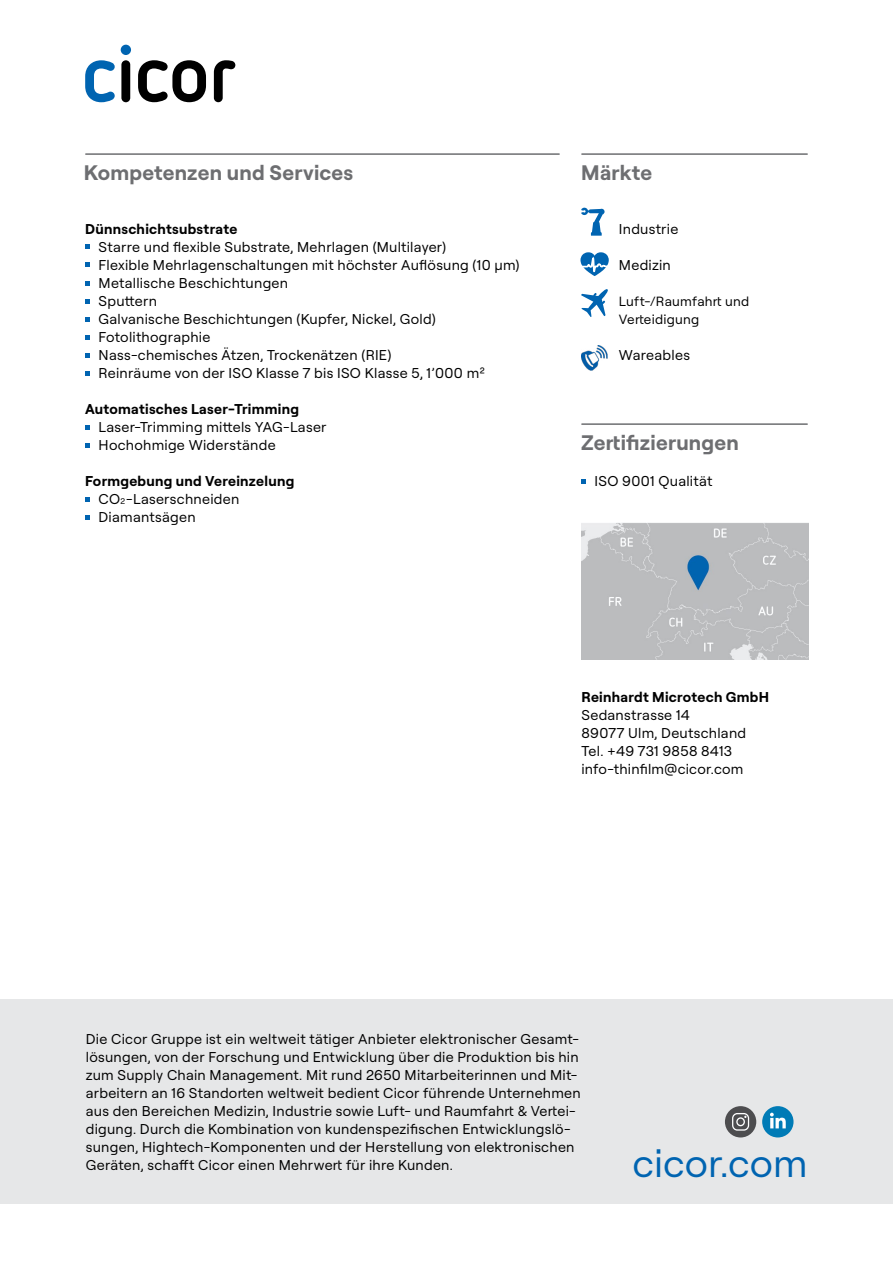
<style>
.page{position:relative;width:893px;height:1263px;background:#fff}
.page>*{position:absolute;margin:0;border:0;box-sizing:border-box;transform-origin:0 0}
.t1{font:39px "Roobert PRO";color:#0064b1}
.t2{font:700 21px "Roobert PRO";letter-spacing:.01em;color:#6d6e71}
.t3{font:14.25px/18px "Roobert PRO";letter-spacing:.02em;color:#000}
.t4{font:700 14.25px "Roobert PRO";letter-spacing:.02em;color:#000}
.t5{font:13.35px/18px "Roobert PRO";letter-spacing:.02em;color:#000}
.s1{font-weight:700}
.s2{font-size:8.25px}
</style>
<div class="page">
<svg style="left:85px;top:60px;width:30px;height:42px"></svg>
<div style="left:121px;top:45px;width:10px;height:10px;background:#0064b1;border-radius:50%"></div>
<div style="left:121px;top:60px;width:9px;height:42px;background:#000;border-radius:4px"></div>
<svg style="left:138px;top:60px;width:68px;height:42px"></svg>
<svg style="left:214px;top:60px;width:21px;height:42px"></svg>
<svg style="left:85px;top:244px;width:5px;height:5px"></svg>
<svg style="left:85px;top:262px;width:5px;height:5px"></svg>
<svg style="left:85px;top:281px;width:5px;height:4px"></svg>
<svg style="left:85px;top:299px;width:5px;height:4px"></svg>
<svg style="left:85px;top:317px;width:5px;height:4px"></svg>
<svg style="left:85px;top:335px;width:5px;height:4px"></svg>
<svg style="left:85px;top:353px;width:5px;height:4px"></svg>
<svg style="left:85px;top:371px;width:5px;height:4px"></svg>
<svg style="left:85px;top:425px;width:5px;height:4px"></svg>
<svg style="left:85px;top:443px;width:5px;height:4px"></svg>
<svg style="left:85px;top:497px;width:5px;height:4px"></svg>
<svg style="left:85px;top:515px;width:5px;height:4px"></svg>
<svg style="left:581px;top:479px;width:5px;height:4px"></svg>
<div style="left:0;top:999px;width:893px;height:204px;background:#e6e7e8"></div>
<hr style="left:86px;top:153px;width:473px;height:2px;background:#6d6e71">
<hr style="left:582px;top:153px;width:225px;height:2px;background:#6d6e71">
<hr style="left:582px;top:423px;width:225px;height:2px;background:#6d6e71">
<svg style="left:581px;top:208px;width:24px;height:28px"></svg>
<svg style="left:580px;top:252px;width:29px;height:24px"></svg>
<svg style="left:581px;top:289px;width:27px;height:28px"></svg>
<img style="left:581px;top:345px;width:26px;height:25px">
<img style="left:582px;top:522px;width:227px;height:137px">
<div style="left:762px;top:1106px;width:31px;height:31px;background:#007bb6;border-radius:50%"></div>
<svg style="left:770px;top:1113px;width:16px;height:15px"></svg>
<div style="left:725px;top:1106px;width:31px;height:31px;background:#4d4d4f;border-radius:50%"></div>
<svg style="left:732px;top:1113px;width:17px;height:18px"></svg>
<h2 class="t2" style="left:84px;top:157px;width:271px">Kompetenzen und Services</h2>
<h2 class="t2" style="left:581px;top:157px;width:73px">Märkte</h2>
<p class="t3" style="left:619px;top:219px;width:61px">Industrie</p>
<p class="t3" style="left:619px;top:255px;width:53px">Medizin</p>
<p class="t5" style="left:619px;top:292px;width:132px">Luft-/Raumfahrt und<br>Verteidigung</p>
<p class="t3" style="left:619px;top:345px;width:73px">Wareables</p>
<p class="t4" style="left:85px;top:219px;width:154px">Dünnschichtsubstrate</p>
<p class="t3" style="left:99px;top:237px;width:422px">Starre und flexible Substrate, Mehrlagen (Multilayer)<br>Flexible Mehrlagenschaltungen mit höchster Auflösung (10 µm)<br>Metallische Beschichtungen<br>Sputtern<br>Galvanische Beschichtungen (Kupfer, Nickel, Gold)<br>Fotolithographie<br>Nass-chemisches Ätzen, Trockenätzen (RIE)<br>Reinräume von der ISO Klasse 7 bis ISO Klasse 5, 1’000 m²</p>
<p class="t4" style="left:85px;top:399px;width:215px">Automatisches Laser-Trimming</p>
<p class="t3" style="left:99px;top:417px;width:230px">Laser-Trimming mittels YAG-Laser<br>Hochohmige Widerstände</p>
<p class="t3" style="left:99px;top:471px;width:197px;text-indent:-14px"><span class="s1">Formgebung und Vereinzelung<br></span>CO<span class="s2">2</span>-Laserschneiden<br>Diamantsägen</p>
<p class="t3" style="left:595px;top:471px;width:119px">ISO 9001 Qualität</p>
<h2 class="t2" style="left:581px;top:427px;width:159px">Zertifizierungen</h2>
<p class="t4" style="left:581px;top:687px;width:189px">Reinhardt Microtech GmbH</p>
<p class="t3" style="left:581px;top:705px;width:166px">Sedanstrasse 14<br>89077 Ulm, Deutschland<br>Tel. +49 731 9858 8413 info-thinfilm@cicor.com</p>
<p class="t3" style="left:86px;top:1029px;width:496px">Die Cicor Gruppe ist ein weltweit tätiger Anbieter elektronischer Gesamt&shy;lösungen, von der Forschung und Entwicklung über die Produktion bis hin zum Supply Chain Management. Mit rund 2650 Mitarbeiterinnen und Mit&shy;arbeitern an 16 Standorten weltweit bedient Cicor führende Unternehmen aus den Bereichen Medizin, Industrie sowie Luft- und Raumfahrt &amp; Vertei&shy;digung. Durch die Kombination von kundenspezifischen Entwicklungslö&shy;sungen, Hightech-Komponenten und der Herstellung von elektronischen Geräten, schafft Cicor einen Mehrwert für ihre Kunden.</p>
<h1 class="t1" style="left:632px;top:1135px;width:177px">cicor.com</h1>
</div>
